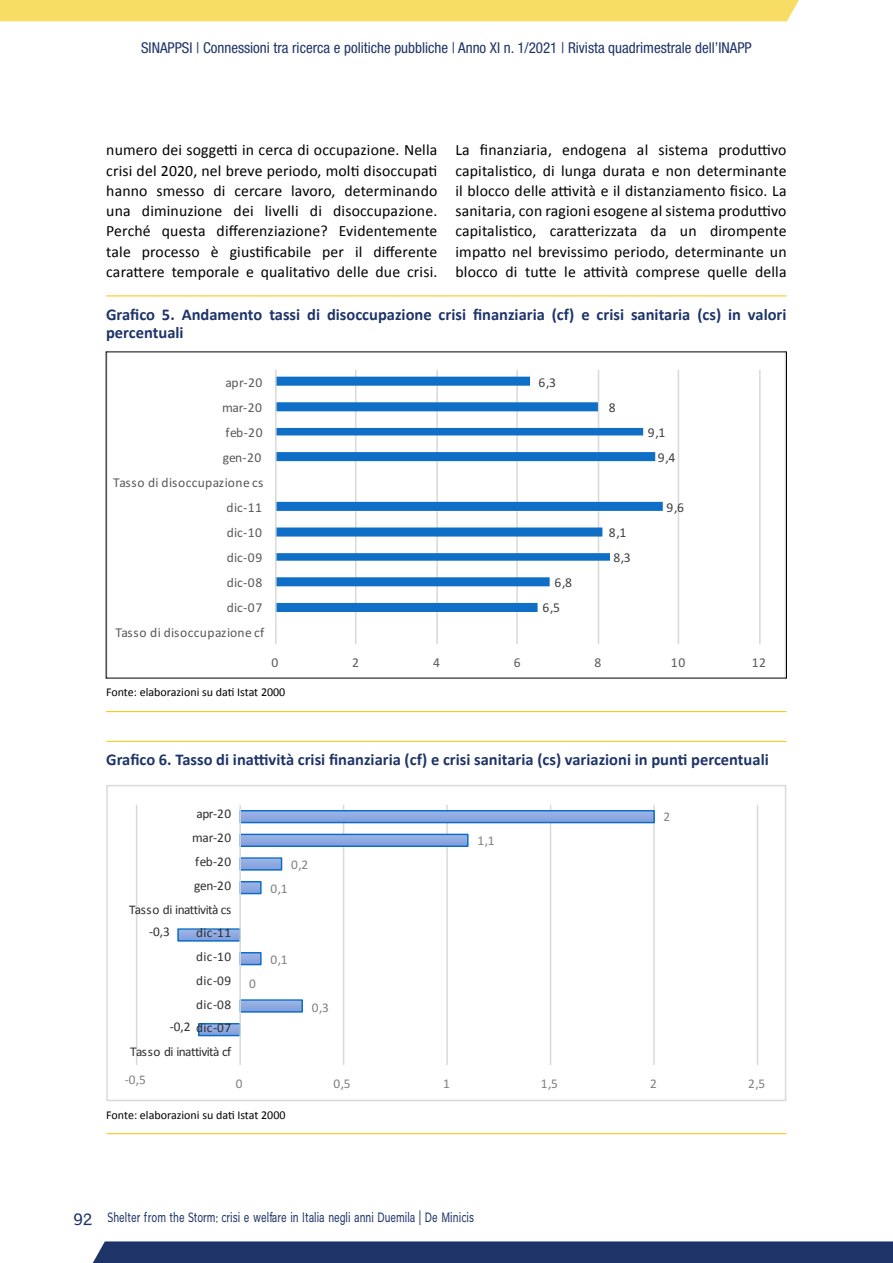
<style>
.page{position:relative;width:893px;height:1263px;background:#fff}
.page>*{position:absolute;margin:0;border:0;box-sizing:border-box;transform-origin:0 0}
.t1{font:700 16.5px/18px "Calibri";color:#1e3469}
.t2{font:15.75px/20.2px "Calibri";letter-spacing:.01em;color:#000;text-align:justify}
.t3{font:condensed 15px "Helvetica Neue LT Std";color:#1e3469}
.t4{font:13.65px "Calibri";letter-spacing:.03em;color:#595959}
.t5{font:13.65px "Calibri";color:#404040}
.t6{font:13.5px "Inapp";color:#1e3469;scale:.75 1}
.t7{font:13.35px/23.7px "Calibri";letter-spacing:.03em;color:#2e2e2e;text-align:right}
.t8{font:13.35px "Calibri";letter-spacing:-.035em;color:#2e2e2e}
.t9{font:13.35px "Calibri";color:#7f7f7f}
.t10{font:12px "Calibri";color:#000}
.s1{font-size:16.5px}
</style>
<div class="page">
<div style="left:93px;top:1241px;width:800px;height:22px;background:#1e3469"></div>
<div style="left:0;top:0;width:799px;height:21px;background:#f8dd64"></div>
<hr style="left:136px;top:805px;width:1px;height:260px;background:#d9d9d9">
<hr style="left:343px;top:805px;width:1px;height:260px;background:#d9d9d9">
<hr style="left:446px;top:805px;width:2px;height:260px;background:#d9d9d9">
<hr style="left:550px;top:805px;width:1px;height:260px;background:#d9d9d9">
<hr style="left:653px;top:805px;width:2px;height:260px;background:#d9d9d9">
<hr style="left:757px;top:805px;width:1px;height:260px;background:#d9d9d9">
<svg style="left:200px;top:1025px;width:39px;height:9px"></svg>
<div style="left:198px;top:1023px;width:43px;height:13px;border:1px solid #0e6cc2"></div>
<svg style="left:241px;top:1001px;width:60px;height:10px"></svg>
<div style="left:239px;top:999px;width:64px;height:14px;border:1px solid #0e6cc2"></div>
<svg style="left:241px;top:954px;width:19px;height:9px"></svg>
<div style="left:239px;top:952px;width:23px;height:13px;border:1px solid #0e6cc2"></div>
<svg style="left:179px;top:930px;width:60px;height:10px"></svg>
<div style="left:177px;top:928px;width:64px;height:14px;border:1px solid #0e6cc2"></div>
<svg style="left:241px;top:883px;width:19px;height:9px"></svg>
<div style="left:239px;top:881px;width:23px;height:13px;border:1px solid #0e6cc2"></div>
<svg style="left:241px;top:859px;width:39px;height:10px"></svg>
<div style="left:239px;top:857px;width:43px;height:14px;border:1px solid #0e6cc2"></div>
<svg style="left:241px;top:836px;width:226px;height:9px;background:#8ea9e2"></svg>
<div style="left:239px;top:834px;width:230px;height:13px;border:1px solid #0e6cc2"></div>
<svg style="left:241px;top:812px;width:412px;height:9px;background:#8faae2"></svg>
<div style="left:239px;top:810px;width:416px;height:13px;border:1px solid #0e6cc2"></div>
<hr style="left:239px;top:805px;width:2px;height:260px;background:#d9d9d9">
<hr style="left:106px;top:741px;width:681px;height:1px;background:#fdc300">
<hr style="left:106px;top:1133px;width:681px;height:1px;background:#fdc300">
<svg style="left:275px;top:354px;width:510px;height:322px"></svg>
<hr style="left:106px;top:296px;width:680px;height:1px;background:#fdc300">
<hr style="left:106px;top:711px;width:680px;height:1px;background:#fdc300">
<p class="t3" style="left:141px;top:39px;width:612px">SINAPPSI | Connessioni tra ricerca e politiche pubbliche | Anno XI n. 1/2021 | Rivista quadrimestrale dell’INAPP</p>
<p class="t2" style="left:106px;top:139px;width:333px">numero dei soggetti in cerca di occupazione. Nella crisi del 2020, nel breve periodo, molti disoccupati hanno smesso di cercare lavoro, determinando una diminuzione dei livelli di disoccupazione.<br>Perché questa differenziazione? Evidentemente tale processo è giustificabile per il differente carattere temporale e qualitativo delle due crisi.</p>
<p class="t2" style="left:455px;top:139px;width:333px">La finanziaria, endogena al sistema produttivo capitalistico, di lunga durata e non determinante il blocco delle attività e il distanziamento fisico. La sanitaria, con ragioni esogene al sistema produttivo capitalistico, caratterizzata da un dirompente impatto nel brevissimo periodo, determinante un blocco di tutte le attività comprese quelle della</p>
<p class="t1" style="left:106px;top:305px;width:682px">Grafico 5. Andamento tassi di disoccupazione crisi finanziaria (cf) e crisi sanitaria (cs) in valori percentuali</p>
<p class="t4" style="left:225px;top:373px;width:39px">apr-20</p>
<p class="t5" style="left:538px;top:373px;width:19px">6,3</p>
<p class="t4" style="left:222px;top:398px;width:42px">mar-20</p>
<p class="t5" style="left:609px;top:398px;width:8px">8</p>
<p class="t4" style="left:226px;top:423px;width:39px">feb-20</p>
<p class="t5" style="left:648px;top:423px;width:19px">9,1</p>
<p class="t4" style="left:223px;top:448px;width:40px">gen-20</p>
<p class="t5" style="left:658px;top:448px;width:19px">9,4</p>
<p class="t4" style="left:113px;top:473px;width:152px">Tasso di disoccupazione cs</p>
<p class="t4" style="left:227px;top:498px;width:37px">dic-11</p>
<p class="t5" style="left:667px;top:498px;width:19px">9,6</p>
<p class="t4" style="left:227px;top:523px;width:37px">dic-10</p>
<p class="t5" style="left:609px;top:523px;width:19px">8,1</p>
<p class="t4" style="left:227px;top:548px;width:37px">dic-09</p>
<p class="t5" style="left:613px;top:548px;width:19px">8,3</p>
<p class="t4" style="left:227px;top:573px;width:37px">dic-08</p>
<p class="t5" style="left:554px;top:573px;width:19px">6,8</p>
<p class="t4" style="left:227px;top:598px;width:37px">dic-07</p>
<p class="t5" style="left:542px;top:598px;width:19px">6,5</p>
<p class="t4" style="left:115px;top:623px;width:150px">Tasso di disoccupazione cf</p>
<p class="t4" style="left:271px;top:653px;width:8px">0</p>
<p class="t4" style="left:352px;top:653px;width:8px">2</p>
<p class="t4" style="left:433px;top:653px;width:8px">4</p>
<p class="t4" style="left:514px;top:653px;width:8px">6</p>
<p class="t4" style="left:595px;top:653px;width:8px">8</p>
<p class="t4" style="left:671px;top:653px;width:16px">10</p>
<p class="t4" style="left:752px;top:653px;width:16px">12</p>
<p class="t10" style="left:106px;top:684px;width:181px">Fonte: elaborazioni su dati Istat 2000</p>
<p class="t1" style="left:106px;top:750px;width:664px">Grafico 6. Tasso di inattività crisi finanziaria (cf) e crisi sanitaria (cs) variazioni in punti percentuali</p>
<p class="t8" style="left:196px;top:804px;width:36px">apr-20</p>
<p class="t8" style="left:192px;top:829px;width:41px">mar-20</p>
<p class="t8" style="left:195px;top:853px;width:37px">feb-20</p>
<p class="t8" style="left:194px;top:877px;width:39px">gen-20</p>
<p class="t8" style="left:129px;top:901px;width:104px">Tasso di inattività cs</p>
<p class="t8" style="left:149px;top:924px;width:22px">-0,3</p>
<p class="t7" style="left:130px;top:920px;width:103px">dic-11<br>dic-10<br>dic-09<br>dic-08<br>-0,2 dic-07<br>Tasso di inattività cf</p>
<p class="t9" style="left:291px;top:855px;width:19px">0,2</p>
<p class="t9" style="left:270px;top:879px;width:19px">0,1</p>
<p class="t9" style="left:249px;top:974px;width:8px">0</p>
<p class="t9" style="left:270px;top:950px;width:19px">0,1</p>
<p class="t9" style="left:312px;top:998px;width:19px">0,3</p>
<p class="t9" style="left:478px;top:831px;width:19px">1,1</p>
<p class="t9" style="left:663px;top:807px;width:8px">2</p>
<p class="t9" style="left:125px;top:1071px;width:22px">-0,5</p>
<p class="t9" style="left:236px;top:1074px;width:8px">0</p>
<p class="t9" style="left:334px;top:1074px;width:19px">0,5</p>
<p class="t9" style="left:443px;top:1074px;width:8px">1</p>
<p class="t9" style="left:541px;top:1074px;width:19px">1,5</p>
<p class="t9" style="left:650px;top:1074px;width:8px">2</p>
<p class="t9" style="left:748px;top:1074px;width:19px">2,5</p>
<p class="t10" style="left:106px;top:1107px;width:181px">Fonte: elaborazioni su dati Istat 2000</p>
<p class="t6" style="left:73px;top:1210px;width:536px"><span class="s1">92</span> Shelter from the Storm: crisi e welfare in Italia negli anni Duemila | De Minicis</p>
</div>
